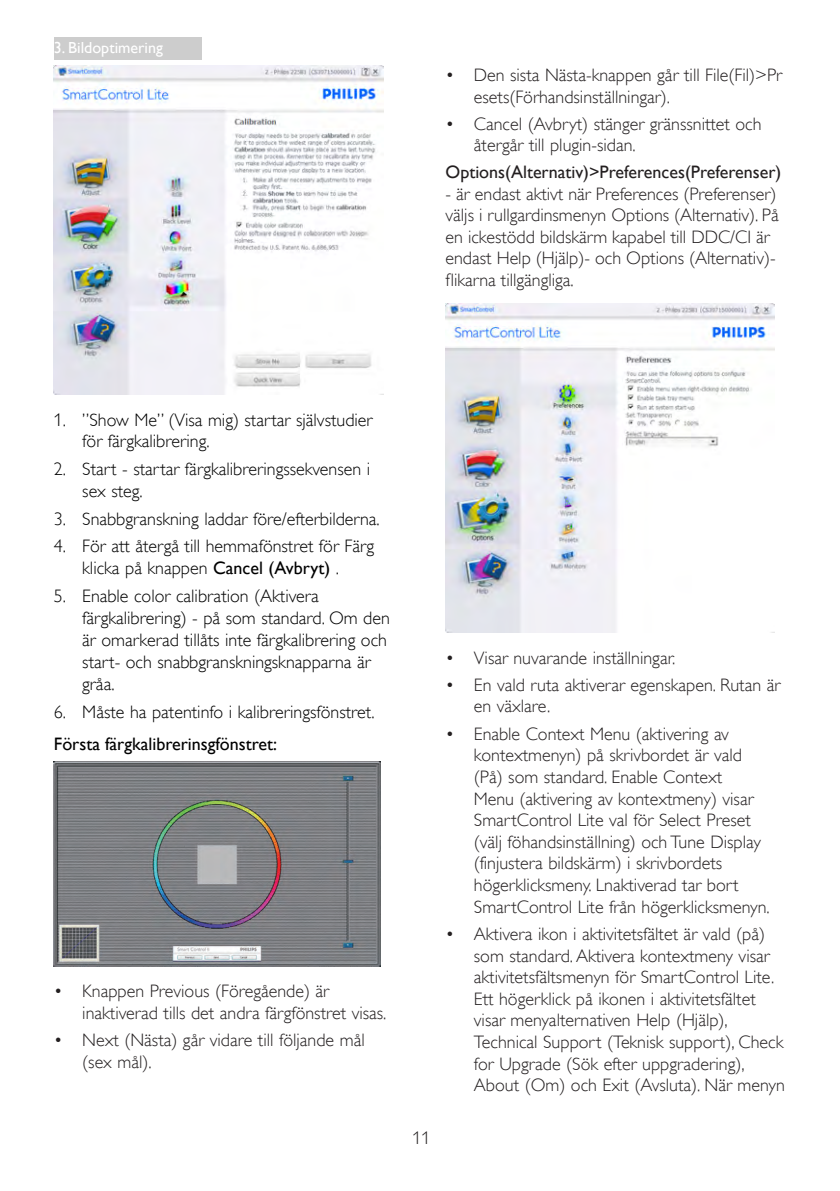
<style>
.page{position:relative;width:840px;height:1191px;background:#fff}
.page>*{position:absolute;margin:0;border:0;box-sizing:border-box;transform-origin:0 0}
.Bullet{font:18px/21.6px "Gill Sans Alt One WGL Light";color:#231f20}
.Bullet_Number_next{font:18px/22px "Gill Sans Alt One WGL Light";color:#000}
.chapter-paragraph{font:18px/21.6px "Gill Sans Alt One WGL Light";color:#231f20}
.Bullet_Number_1{font:18px/21.6px "Gill Sans Alt One WGL Light";color:#000}
.chapter-paragraph-2{font:18px "Gill Sans Alt One WGL";color:#231f20}
.Heading_4{font:18px "Gill Sans Alt One WGL";color:#000}
.t1{font:16px "Gill Sans Alt One WGL";color:#fff}
.s1{font-family:"Gill Sans Alt One WGL"}
</style>
<div class="page">
<div style="left:54px;top:37px;width:147px;height:23px;background:#cdcdcd"></div>
<img style="left:54px;top:66px;width:329px;height:329px">
<img style="left:54px;top:762px;width:326px;height:204px">
<img style="left:445px;top:304px;width:329px;height:328px">
<p class="t1" style="left:54px;top:36px;width:110px">3. Bildoptimering</p>
<p class="Bullet" style="left:473px;top:64px;width:310px;text-indent:-28px">• Den sista Nästa-knappen går till File(Fil)&gt;Pr esets(Förhandsinställningar).</p>
<p class="Bullet" style="left:473px;top:113px;width:289px;text-indent:-28px">• Cancel (Avbryt) stänger gränssnittet och återgår till plugin-sidan.</p>
<p class="chapter-paragraph-2" style="left:445px;top:159px;width:337px">Options(Alternativ)&gt;Preferences(Preferenser)</p>
<p class="chapter-paragraph" style="left:445px;top:183px;width:334px">- är endast aktivt när Preferences (Preferenser) väljs i rullgardinsmenyn Options (Alternativ). På en ickestödd bildskärm kapabel till DDC/CI är endast Help (Hjälp)- och Options (Alternativ)- flikarna tillgängliga.</p>
<p class="Bullet_Number_1" style="left:82px;top:409px;width:291px;text-indent:-28px">1. ”Show Me” (Visa mig) startar självstudier för färgkalibrering.</p>
<p class="Bullet_Number_next" style="left:82px;top:458px;width:289px;text-indent:-28px">2. Start - startar färgkalibreringssekvensen i sex steg.</p>
<p class="Bullet_Number_next" style="left:54px;top:507px;width:327px">3. Snabbgranskning laddar före/efterbilderna.</p>
<p class="Bullet_Number_next" style="left:54px;top:535px;width:322px;text-align:center">4. För att återgå till hemmafönstret för Färg klicka på knappen <span class="s1">Cancel (Avbryt)</span> .</p>
<p class="Bullet_Number_next" style="left:82px;top:585px;width:309px;text-indent:-28px">5. Enable color calibration (Aktivera färgkalibrering) - på som standard. Om den är omarkerad tillåts inte färgkalibrering och start- och snabbgranskningsknapparna är gråa.</p>
<p class="Bullet_Number_next" style="left:54px;top:700px;width:322px">6. Måste ha patentinfo i kalibreringsfönstret.</p>
<p class="Heading_4" style="left:54px;top:731px;width:225px">Första färgkalibrerinsgfönstret:</p>
<p class="Bullet" style="left:82px;top:980px;width:305px;text-indent:-28px">• Knappen Previous (Föregående) är inaktiverad tills det andra färgfönstret visas.</p>
<p class="Bullet" style="left:82px;top:1029px;width:284px;text-indent:-28px">• Next (Nästa) går vidare till följande mål (sex mål).</p>
<p class="Bullet" style="left:412px;top:1127px;width:19px">11</p>
<p class="Bullet" style="left:445px;top:647px;width:231px">• Visar nuvarande inställningar.</p>
<p class="Bullet" style="left:473px;top:674px;width:308px;text-indent:-28px">• En vald ruta aktiverar egenskapen. Rutan är en växlare.</p>
<p class="Bullet" style="left:473px;top:723px;width:297px;text-indent:-28px">• Enable Context Menu (aktivering av kontextmenyn) på skrivbordet är vald (På) som standard. Enable Context<br>Menu (aktivering av kontextmeny) visar SmartControl Lite val för Select Preset (välj föhandsinställning) och Tune Display (finjustera bildskärm) i skrivbordets högerklicksmeny. Lnaktiverad tar bort SmartControl Lite från högerklicksmenyn.</p>
<p class="Bullet" style="left:473px;top:923px;width:312px;text-indent:-28px">• Aktivera ikon i aktivitetsfältet är vald (på) som standard. Aktivera kontextmeny visar aktivitetsfältsmenyn för SmartControl Lite.<br>Ett högerklick på ikonen i aktivitetsfältet visar menyalternativen Help (Hjälp), Technical Support (Teknisk support), Check for Upgrade (Sök efter uppgradering), About (Om) och Exit (Avsluta). När menyn</p>
</div>
